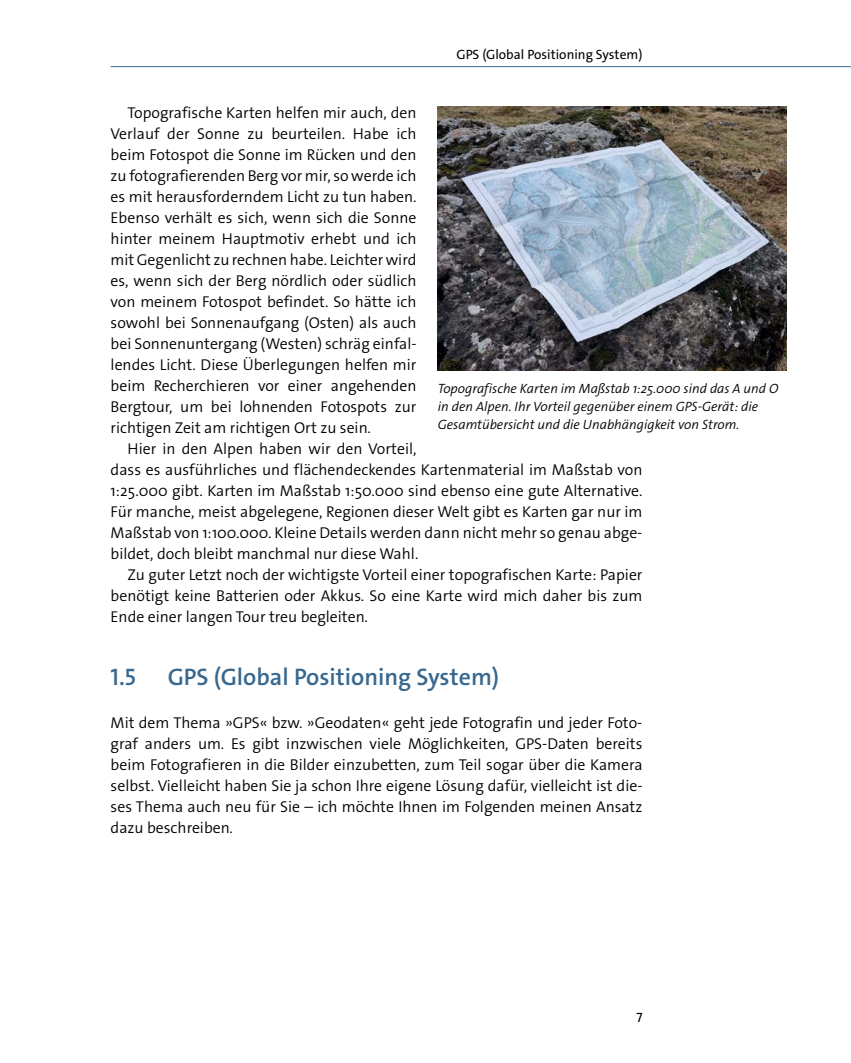
<style>
.page{position:relative;width:851px;height:1063px;background:#fff}
.page>*{position:absolute;margin:0;border:0;box-sizing:border-box;transform-origin:0 0}
.t1{font:600 24px "The Sans Os F";color:#38688e}
.t2{font:300 15.75px/21px "The Sans Os F";color:#040000;text-align:justify}
.t3{font:italic 300 13.5px/18px "The Sans Os F";color:#040000}
.t4{font:13.5px "The Sans Os F";color:#040000}
</style>
<div class="page">
<hr style="left:111px;top:66px;width:739px;height:1px;background:#38688e">
<img style="left:438px;top:106px;width:348px;height:264px">
<p class="t4" style="left:456px;top:49px;width:187px">GPS (Global Positioning System)</p>
<p class="t2" style="left:111px;top:103px;width:307px;text-indent:17px">Topografische Karten helfen mir auch, den Verlauf der Sonne zu beurteilen. Habe ich beim Fotospot die Sonne im Rücken und den zu fotografierenden Berg vor mir, so werde ich es mit herausforderndem Licht zu tun haben.<br>Ebenso verhält es sich, wenn sich die Sonne hinter meinem Hauptmotiv erhebt und ich mit Gegenlicht zu rechnen habe. Leichter wird es, wenn sich der Berg nördlich oder südlich von meinem Fotospot befindet. So hätte ich sowohl bei Sonnenaufgang (Osten) als auch bei Sonnenuntergang (Westen) schräg einfal&shy;lendes Licht. Diese Überlegungen helfen mir beim Recherchieren vor einer angehenden Bergtour, um bei lohnenden Fotospots zur richtigen Zeit am richtigen Ort zu sein.</p>
<p class="t2" style="left:111px;top:439px;width:533px;text-align:left;text-indent:17px">Hier in den Alpen haben wir den Vorteil,<br>dass es ausführliches und flächendeckendes Kartenmaterial im Maßstab von 1:25.000 gibt. Karten im Maßstab 1:50.000 sind ebenso eine gute Alternative.<br>Für manche, meist abgelegene, Regionen dieser Welt gibt es Karten gar nur im Maßstab von 1:100.000. Kleine Details werden dann nicht mehr so genau abge&shy;bildet, doch bleibt manchmal nur diese Wahl.</p>
<p class="t2" style="left:111px;top:565px;width:533px;text-indent:17px">Zu guter Letzt noch der wichtigste Vorteil einer topografischen Karte: Papier benötigt keine Batterien oder Akkus. So eine Karte wird mich daher bis zum Ende einer langen Tour treu begleiten.</p>
<p class="t3" style="left:438px;top:381px;width:342px">Topografische Karten im Maßstab 1:25.000 sind das A und O in den Alpen. Ihr Vorteil gegenüber einem GPS-Gerät: die<br>Gesamtübersicht und die Unabhängigkeit von Strom.</p>
<h1 class="t1" style="left:111px;top:668px;width:27px">1.5</h1>
<h1 class="t1" style="left:168px;top:668px;width:333px">GPS (Global Positioning System)</h1>
<p class="t2" style="left:111px;top:713px;width:533px">Mit dem Thema »GPS« bzw. »Geodaten« geht jede Fotografin und jeder Foto&shy;graf anders um. Es gibt inzwischen viele Möglichkeiten, GPS-Daten bereits beim Fotografieren in die Bilder einzubetten, zum Teil sogar über die Kamera selbst. Vielleicht haben Sie ja schon Ihre eigene Lösung dafür, vielleicht ist die&shy;ses Thema auch neu für Sie – ich möchte Ihnen im Folgenden meinen Ansatz dazu beschreiben.</p>
<p class="t4" style="left:636px;top:1012px;width:8px">7</p>
</div>
